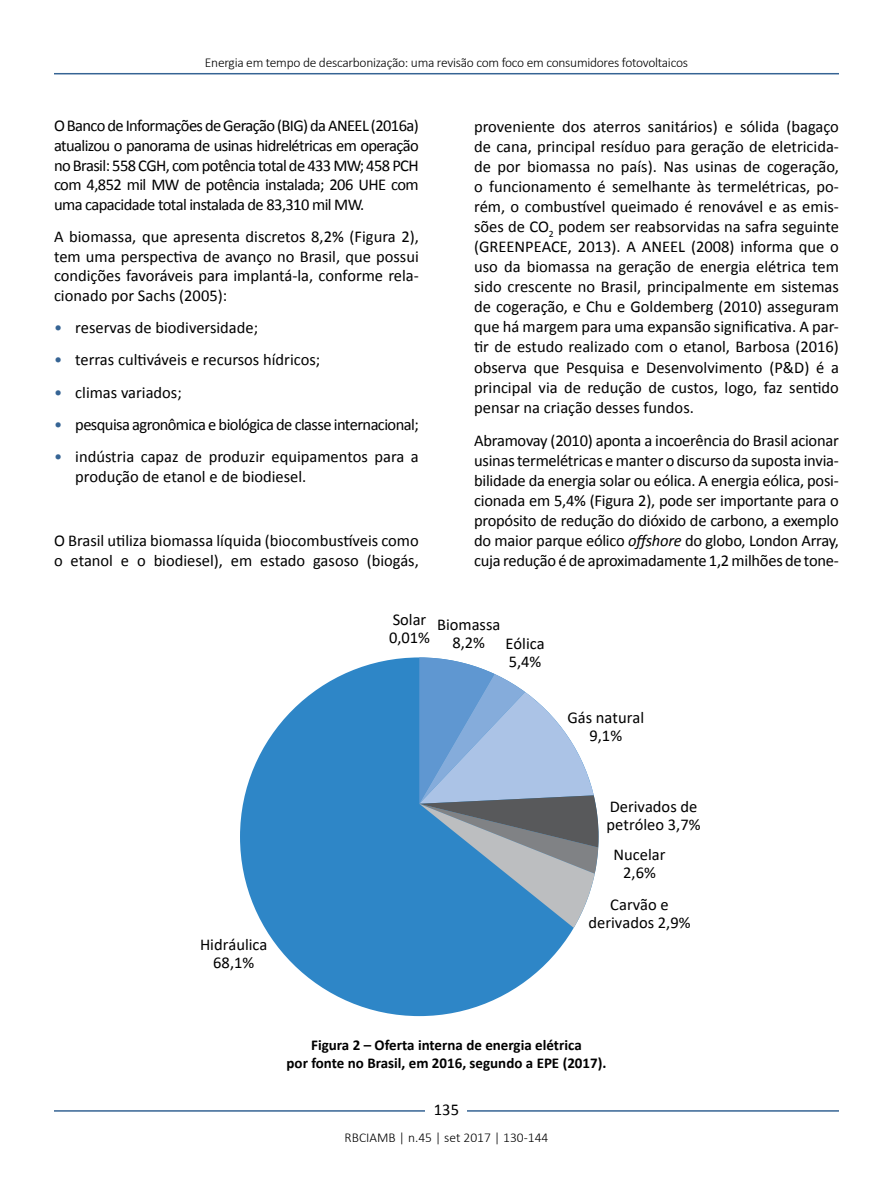
<style>
.page{position:relative;width:893px;height:1191px;background:#fff}
.page>*{position:absolute;margin:0;border:0;box-sizing:border-box;transform-origin:0 0}
.t1{font:16.5px/20.1px "Calibri";color:#000;text-align:justify}
.t2{font:16.5px "Calibri";letter-spacing:-.035em;color:#000}
.t3{font:700 15px/18px "Calibri";color:#000;text-align:center}
.t4{font:300 13.5px "Calibri";letter-spacing:-.02em;color:#000}
.t5{font:300 13.5px "Calibri";color:#000}
.s1{color:#366494}
.s2{font-style:italic}
</style>
<div class="page">
<hr style="left:54px;top:73px;width:785px;height:1px;background:#366494">
<hr style="left:54px;top:1110px;width:785px;height:1px;background:#366494">
<div style="left:426px;top:1096px;width:41px;height:26px;background:#fff"></div>
<div style="left:240px;top:657px;width:358px;height:359px;background:#2e86c7;border-radius:50%"></div>
<svg style="left:419px;top:657px;width:180px;height:271px"></svg>
<p class="t4" style="left:205px;top:54px;width:484px">Energia em tempo de descarbonização: uma revisão com foco em consumidores fotovoltaicos</p>
<p class="t1" style="left:54px;top:116px;width:366px;line-height:19.5px">O Banco de Informações de Geração (BIG) da ANEEL (2016a) atualizou o panorama de usinas hidrelétricas em operação no Brasil: 558 CGH, com potência total de 433 MW; 458 PCH com 4,852 mil MW de potência instalada; 206 UHE com uma capacidade total instalada de 83,310 mil MW.</p>
<p class="t1" style="left:54px;top:227px;width:366px;line-height:19.5px">A biomassa, que apresenta discretos 8,2% (Figura 2), tem uma perspectiva de avanço no Brasil, que possui condições favoráveis para implantá-la, conforme rela&shy;cionado por Sachs (2005):</p>
<p class="t1" style="left:54px;top:317px;width:206px"><span class="s1">•</span> reservas de biodiversidade;</p>
<p class="t1" style="left:54px;top:350px;width:268px"><span class="s1">•</span> terras cultiváveis e recursos hídricos;</p>
<p class="t1" style="left:54px;top:382px;width:129px"><span class="s1">•</span> climas variados;</p>
<p class="t2" style="left:54px;top:414px;width:366px"><span class="s1">•</span> pesquisa agronômica e biológica de classe internacional;</p>
<p class="t1" style="left:75px;top:447px;width:345px;line-height:19.5px;text-indent:-21px"><span class="s1">•</span> indústria capaz de produzir equipamentos para a produção de etanol e de biodiesel.</p>
<p class="t1" style="left:54px;top:531px;width:366px;line-height:19.5px">O Brasil utiliza biomassa líquida (biocombustíveis como o etanol e o biodiesel), em estado gasoso (biogás,</p>
<p class="t1" style="left:474px;top:116px;width:366px">proveniente dos aterros sanitários) e sólida (bagaço de cana, principal resíduo para geração de eletricida&shy;de por biomassa no país). Nas usinas de cogeração, o funcionamento é semelhante às termelétricas, po&shy;rém, o combustível queimado é renovável e as emis&shy;sões de CO<sub>2</sub> podem ser reabsorvidas na safra seguinte (GREENPEACE, 2013). A ANEEL (2008) informa que o uso da biomassa na geração de energia elétrica tem sido crescente no Brasil, principalmente em sistemas de cogeração, e Chu e Goldemberg (2010) asseguram que há margem para uma expansão significativa. A par&shy;tir de estudo realizado com o etanol, Barbosa (2016) observa que Pesquisa e Desenvolvimento (P&amp;D) é a principal via de redução de custos, logo, faz sentido pensar na criação desses fundos.</p>
<p class="t1" style="left:474px;top:430px;width:366px">Abramovay (2010) aponta a incoerência do Brasil acionar usinas termelétricas e manter o discurso da suposta invia&shy;bilidade da energia solar ou eólica. A energia eólica, posi&shy;cionada em 5,4% (Figura 2), pode ser importante para o propósito de redução do dióxido de carbono, a exemplo do maior parque eólico <span class="s2">offshore</span> do globo, London Array, cuja redução é de aproximadamente 1,2milhões de tone-</p>
<p class="t1" style="left:200px;top:935px;width:69px;line-height:18px;text-align:center">Hidráulica<br>68,1%</p>
<p class="t1" style="left:389px;top:610px;width:43px;line-height:18px">Solar<br>0,01%</p>
<p class="t1" style="left:437px;top:614px;width:65px">Biomassa</p>
<p class="t1" style="left:452px;top:632px;width:94px">8,2% Eólica</p>
<p class="t1" style="left:509px;top:650px;width:34px">5,4%</p>
<p class="t1" style="left:567px;top:708px;width:78px;line-height:18px;text-align:center">Gás natural<br>9,1%</p>
<p class="t1" style="left:607px;top:797px;width:95px;line-height:18px">Derivados de petróleo 3,7%</p>
<p class="t1" style="left:614px;top:845px;width:53px;line-height:18px;text-align:center">Nucelar<br>2,6%</p>
<p class="t1" style="left:589px;top:894px;width:103px;line-height:18px;text-align:center">Carvão e derivados 2,9%</p>
<p class="t3" style="left:287px;top:1035px;width:321px">Figura 2 – Oferta interna de energia elétrica<br>por fonte no Brasil, em 2016, segundo a EPE (2017).</p>
<p class="t1" style="left:434px;top:1099px;width:27px">135</p>
<p class="t5" style="left:345px;top:1129px;width:205px">RBCIAMB | n.45 | set 2017 | 130-144</p>
</div>
